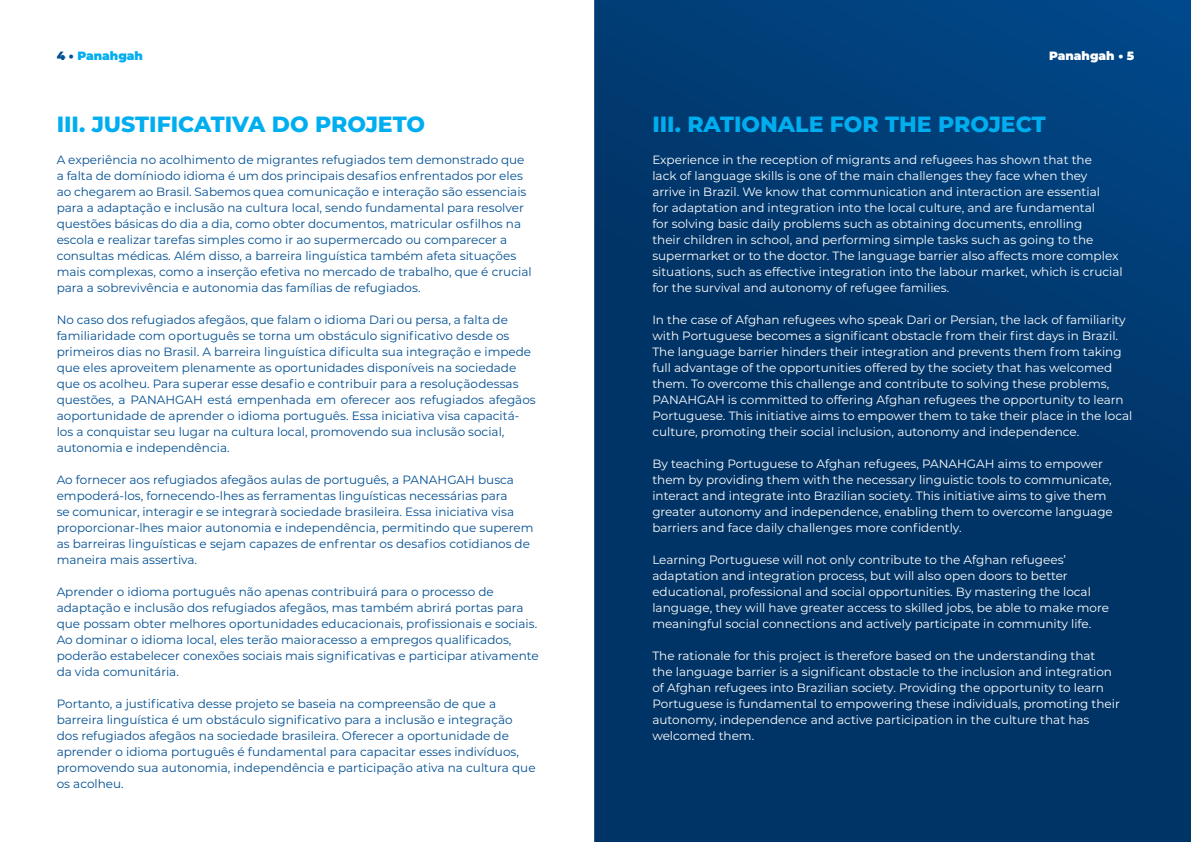
<style>
.page{position:relative;width:1191px;height:842px;background:#fff}
.page>*{position:absolute;margin:0;border:0;box-sizing:border-box;transform-origin:0 0}
.t1{font:800 22px "Montserrat";color:#00aeef}
.t2{font:12px/16px "Montserrat";color:#004f93}
.t3{font:12px/16px "Montserrat";color:#fff}
.t4{font:900 12px "Montserrat";color:#00aeef}
.t5{font:900 12px "Montserrat";color:#fff}
.s1{color:#004f93}
</style>
<div class="page">
<img style="left:594px;top:0;width:597px;height:842px">
<p class="t4" style="left:57px;top:46px;width:88px"><span class="s1">4 •</span> Panahgah</p>
<p class="t5" style="left:1049px;top:46px;width:87px">Panahgah • 5</p>
<h1 class="t1" style="left:57px;top:108px;width:370px">III. JUSTIFICATIVA DO PROJETO</h1>
<p class="t2" style="left:57px;top:151px;width:476px">A experiência no acolhimento de migrantes refugiados tem demonstrado que a falta de domínio do idioma é um dos principais desafios enfrentados por eles ao chegarem ao Brasil. Sabemos que a comunicação e interação são essenciais para a adaptação e inclusão na cultura local, sendo fundamental para resolver questões básicas do dia a dia, como obter documentos, matricular os filhos na escola e realizar tarefas simples como ir ao supermercado ou comparecer a consultas médicas. Além disso, a barreira linguística também afeta situações mais complexas, como a inserção efetiva no mercado de trabalho, que é crucial para a sobrevivência e autonomia das famílias de refugiados.</p>
<p class="t2" style="left:57px;top:311px;width:480px">No caso dos refugiados afegãos, que falam o idioma Dari ou persa, a falta de familiaridade com o português se torna um obstáculo significativo desde os primeiros dias no Brasil. A barreira linguística dificulta sua integração e impede que eles aproveitem plenamente as oportunidades disponíveis na sociedade que os acolheu. Para superar esse desafio e contribuir para a resolução dessas questões, a PANAHGAH está empenhada em oferecer aos refugiados afegãos aoportunidade de aprender o idioma português. Essa iniciativa visa capacitá&shy;los a conquistar seu lugar na cultura local, promovendo sua inclusão social, autonomia e independência.</p>
<p class="t2" style="left:57px;top:471px;width:478px">Ao fornecer aos refugiados afegãos aulas de português, a PANAHGAH busca empoderá-los, fornecendo-lhes as ferramentas linguísticas necessárias para<br>se comunicar, interagir e se integrar à sociedade brasileira. Essa iniciativa visa proporcionar-lhes maior autonomia e independência, permitindo que superem as barreiras linguísticas e sejam capazes de enfrentar os desafios cotidianos de maneira mais assertiva.</p>
<p class="t2" style="left:57px;top:583px;width:483px">Aprender o idioma português não apenas contribuirá para o processo de adaptação e inclusão dos refugiados afegãos, mas também abrirá portas para que possam obter melhores oportunidades educacionais, profissionais e sociais.<br>Ao dominar o idioma local, eles terão maior acesso a empregos qualificados, poderão estabelecer conexões sociais mais significativas e participar ativamente da vida comunitária.</p>
<p class="t2" style="left:57px;top:695px;width:480px">Portanto, a justificativa desse projeto se baseia na compreensão de que a barreira linguística é um obstáculo significativo para a inclusão e integração dos refugiados afegãos na sociedade brasileira. Oferecer a oportunidade de aprender o idioma português é fundamental para capacitar esses indivíduos, promovendo sua autonomia, independência e participação ativa na cultura que os acolheu.</p>
<h1 class="t1" style="left:652px;top:108px;width:395px">III. RATIONALE FOR THE PROJECT</h1>
<p class="t3" style="left:652px;top:151px;width:472px">Experience in the reception of migrants and refugees has shown that the<br>lack of language skills is one of the main challenges they face when they arrive in Brazil. We know that communication and interaction are essential<br>for adaptation and integration into the local culture, and are fundamental<br>for solving basic daily problems such as obtaining documents, enrolling<br>their children in school, and performing simple tasks such as going to the supermarket or to the doctor. The language barrier also affects more complex situations, such as effective integration into the labour market, which is crucial for the survival and autonomy of refugee families.</p>
<p class="t3" style="left:652px;top:311px;width:481px">In the case of Afghan refugees who speak Dari or Persian, the lack of familiarity with Portuguese becomes a significant obstacle from their first days in Brazil.<br>The language barrier hinders their integration and prevents them from taking full advantage of the opportunities offered by the society that has welcomed them. To overcome this challenge and contribute to solving these problems, PANAHGAH is committed to offering Afghan refugees the opportunity to learn Portuguese. This initiative aims to empower them to take their place in the local culture, promoting their social inclusion, autonomy and independence.</p>
<p class="t3" style="left:652px;top:455px;width:462px">By teaching Portuguese to Afghan refugees, PANAHGAH aims to empower them by providing them with the necessary linguistic tools to communicate, interact and integrate into Brazilian society. This initiative aims to give them greater autonomy and independence, enabling them to overcome language barriers and face daily challenges more confidently.</p>
<p class="t3" style="left:652px;top:551px;width:458px">Learning Portuguese will not only contribute to the Afghan refugees’ adaptation and integration process, but will also open doors to better educational, professional and social opportunities. By mastering the local language, they will have greater access to skilled jobs, be able to make more meaningful social connections and actively participate in community life.</p>
<p class="t3" style="left:652px;top:647px;width:469px">The rationale for this project is therefore based on the understanding that<br>the language barrier is a significant obstacle to the inclusion and integration of Afghan refugees into Brazilian society. Providing the opportunity to learn Portuguese is fundamental to empowering these individuals, promoting their autonomy, independence and active participation in the culture that has welcomed them.</p>
</div>
